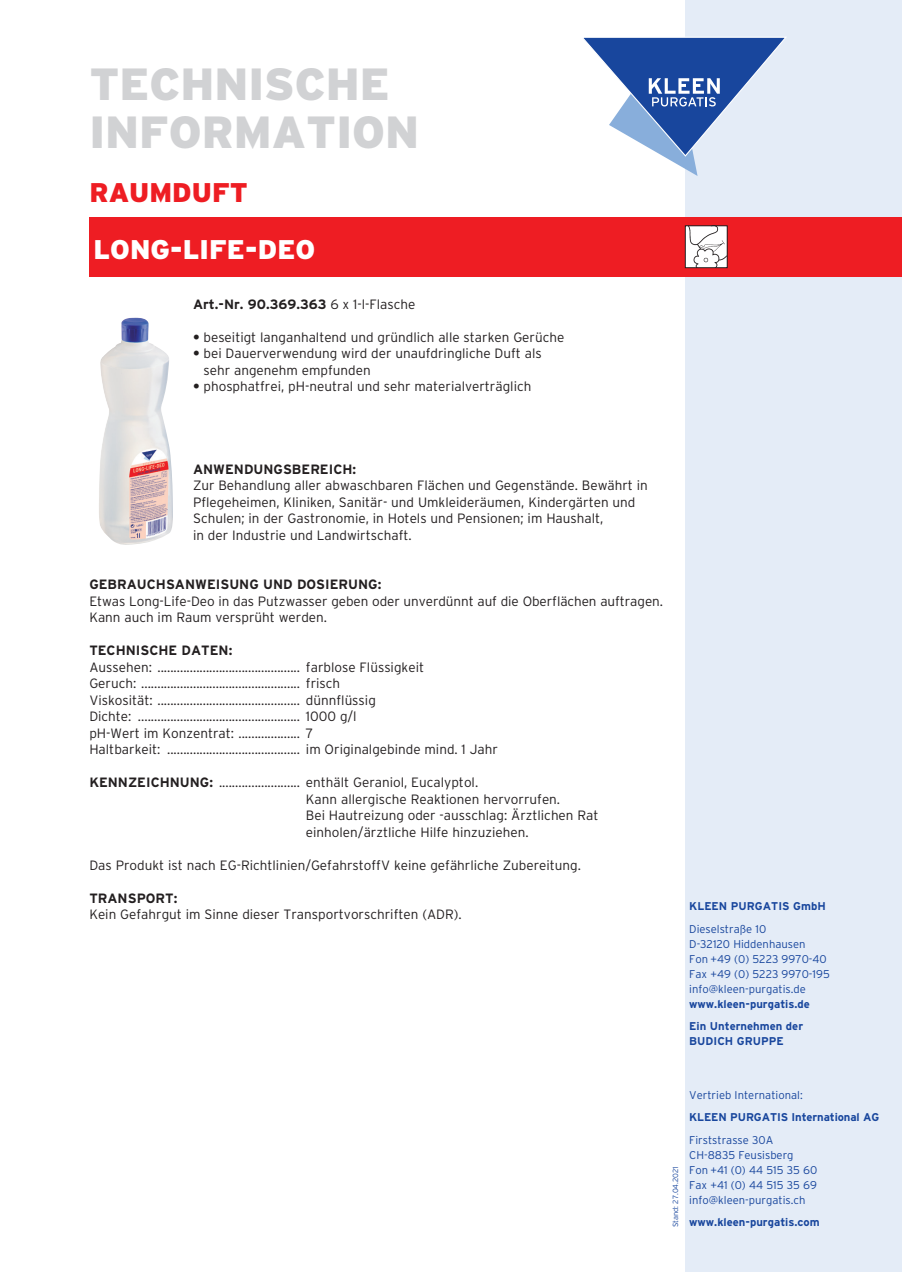
<style>
.page{position:relative;width:902px;height:1272px;background:#fff}
.page>*{position:absolute;margin:0;border:0;box-sizing:border-box;transform-origin:0 0}
.t1{font:900 45px/48px "Interstate";color:#d1d2d4}
.t2{font:900 27px "Interstate";color:#fff}
.t3{font:900 27px "Interstate";color:#ee1d23}
.t4{font:300 13.5px/16.5px "Interstate";color:#231f20}
.t5{font:700 13.5px "Interstate";color:#231f20}
.t6{font:300 11.25px/15px "Interstate";color:#18469d}
.t7{font:700 11.25px/22.5px "Interstate";color:#18469d}
.t8{font:300 7.5px "Interstate";color:#18469d}
.s1{font-weight:300}
.s2{font-weight:700}
</style>
<div class="page">
<div style="left:685px;top:0;width:216px;height:1271px;background:#e4ecf7"></div>
<div style="left:89px;top:217px;width:812px;height:59px;background:#ee1d23"></div>
<div style="left:685px;top:226px;width:42px;height:42px;background:#fff"></div>
<img style="left:688px;top:227px;width:37px;height:39px">
<div style="left:685px;top:225px;width:42px;height:43px;border:1px solid #231f20"></div>
<svg style="left:583px;top:37px;width:204px;height:139px"></svg>
<img style="left:99px;top:317px;width:74px;height:228px">
<h1 class="t1" style="left:89px;top:60px;width:331px">TECHNISCHE<br>INFORMATION</h1>
<h2 class="t3" style="left:89px;top:177px;width:160px">RAUMDUFT</h2>
<h2 class="t2" style="left:94px;top:234px;width:223px">LONG-LIFE-DEO</h2>
<p class="t5" style="left:193px;top:296px;width:224px">Art.-Nr. 90.369.363 <span class="s1">6 x 1-l-Flasche</span></p>
<p class="t4" style="left:193px;top:328px;width:373px"><span class="s2">•</span> beseitigt langanhaltend und gründlich alle starken Gerüche</p>
<p class="t4" style="left:203px;top:345px;width:340px;text-indent:-10px"><span class="s2">•</span> bei Dauerverwendung wird der unaufdringliche Duft als sehr angenehm empfunden</p>
<p class="t4" style="left:193px;top:378px;width:340px"><span class="s2">•</span> phosphatfrei, pH-neutral und sehr materialverträglich</p>
<p class="t5" style="left:193px;top:461px;width:165px">ANWENDUNGSBEREICH:</p>
<p class="t4" style="left:193px;top:477px;width:456px">Zur Behandlung aller abwaschbaren Flächen und Gegenstände. Bewährt in Pflegeheimen, Kliniken, Sanitär- und Umkleideräumen, Kindergärten und Schulen; in der Gastronomie, in Hotels und Pensionen; im Haushalt,<br>in der Industrie und Landwirtschaft.</p>
<p class="t5" style="left:89px;top:577px;width:293px">GEBRAUCHSANWEISUNG UND DOSIERUNG:</p>
<p class="t4" style="left:89px;top:592px;width:575px">Etwas Long-Life-Deo in das Putzwasser geben oder unverdünnt auf die Oberflächen auftragen.<br>Kann auch im Raum versprüht werden.</p>
<p class="t5" style="left:89px;top:643px;width:144px">TECHNISCHE DATEN:</p>
<p class="t4" style="left:89px;top:658px;width:410px">Aussehen: ............................................ farblose Flüssigkeit<br>Geruch: ................................................. frisch<br>Viskosität: ............................................ dünnflüssig<br>Dichte: .................................................. 1000 g/l<br>pH-Wert im Konzentrat: ................... 7<br>Haltbarkeit: ......................................... im Originalgebinde mind. 1 Jahr</p>
<p class="t4" style="left:306px;top:774px;width:294px;text-indent:-216px"><span class="s2">KENNZEICHNUNG:</span> ......................... enthält Geraniol, Eucalyptol.<br>Kann allergische Reaktionen hervorrufen.<br>Bei Hautreizung oder -ausschlag: Ärztlichen Rat einholen/ärztliche Hilfe hinzuziehen.</p>
<p class="t4" style="left:89px;top:856px;width:493px">Das Produkt ist nach EG-Richtlinien/GefahrstoffV keine gefährliche Zubereitung.</p>
<p class="t5" style="left:89px;top:890px;width:90px">TRANSPORT:</p>
<p class="t4" style="left:89px;top:906px;width:374px">Kein Gefahrgut im Sinne dieser Transportvorschriften (ADR).</p>
<p class="t7" style="left:689px;top:894px;width:138px">KLEEN PURGATIS GmbH</p>
<p class="t6" style="left:689px;top:921px;width:142px">Dieselstraße 10<br>D-32120 Hiddenhausen<br>Fon +49 (0) 5223 9970-40<br>Fax +49 (0) 5223 9970-195 info@kleen-purgatis.de</p>
<p class="t7" style="left:689px;top:992px;width:122px">www.kleen-purgatis.de<br>Ein Unternehmen der</p>
<p class="t7" style="left:689px;top:1029px;width:96px">BUDICH GRUPPE</p>
<p class="t8" style="left:671px;top:1227px;width:62px;rotate:-90deg">Stand: 27.04.2021</p>
<p class="t6" style="left:689px;top:1087px;width:115px">Vertrieb International:</p>
<p class="t7" style="left:689px;top:1105px;width:191px">KLEEN PURGATIS International AG</p>
<p class="t6" style="left:689px;top:1132px;width:129px">Firststrasse 30A<br>CH-8835 Feusisberg<br>Fon +41 (0) 44 515 35 60<br>Fax +41 (0) 44 515 35 69 info@kleen-purgatis.ch</p>
<p class="t7" style="left:689px;top:1210px;width:132px">www.kleen-purgatis.com</p>
</div>
